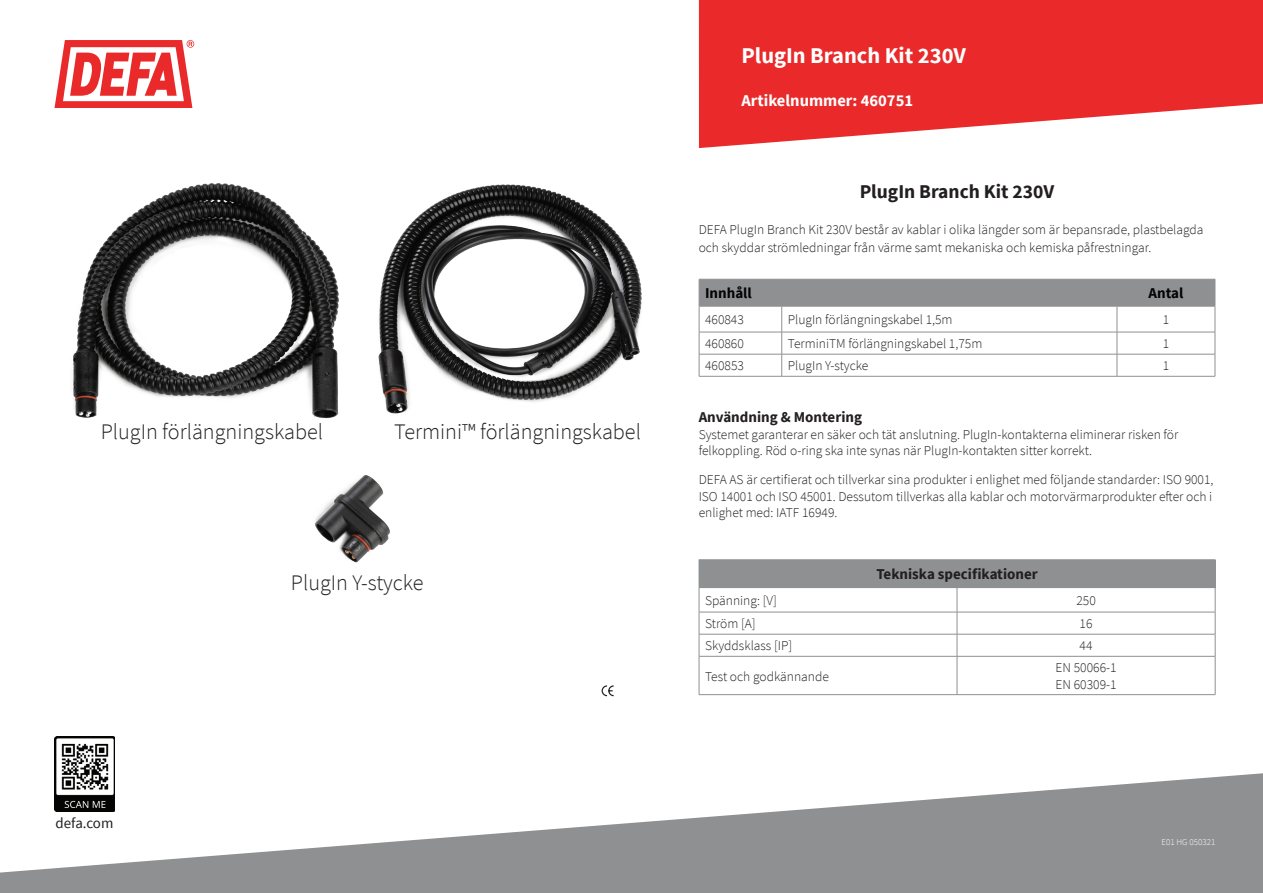
<style>
.page{position:relative;width:1263px;height:893px;background:#fff}
.page>*{position:absolute;margin:0;border:0;box-sizing:border-box;transform-origin:0 0}
.t1{font:700 22.5px "Source Sans Pro";color:#fff}
.t2{font:300 22.2px "Source Sans Pro";color:#231f20}
.t3{font:700 19.5px "Source Sans Pro";color:#231f20}
.t4{font:700 16.5px "Source Sans Pro";color:#fff}
.t5{font:700 15px "Source Sans Pro";color:#231f20}
.t6{font:700 15px "Source Sans Pro";color:#040503}
.t7{font:14.85px "Source Sans Pro";color:#231f20}
.t8{font:300 13.5px/16.5px "Source Sans Pro";color:#231f20}
.t9{font:300 9px "Source Sans Pro";color:#fff}
</style>
<div class="page">
<svg style="left:55px;top:40px;width:139px;height:68px"></svg>
<svg style="left:699px;top:0;width:564px;height:148px;background:#ec4849"></svg>
<svg style="left:0;top:771px;width:1263px;height:122px;fill:#8e9091"></svg>
<img style="left:73px;top:183px;width:569px;height:236px">
<img style="left:55px;top:737px;width:60px;height:75px">
<div style="left:699px;top:560px;width:516px;height:28px;background:#8e9091"></div>
<hr style="left:699px;top:559px;width:258px;height:1px;background:#8e9091">
<hr style="left:957px;top:559px;width:258px;height:1px;background:#8e9091">
<hr style="left:699px;top:612px;width:258px;height:1px;background:#8e9091">
<hr style="left:957px;top:612px;width:258px;height:1px;background:#8e9091">
<hr style="left:699px;top:634px;width:258px;height:1px;background:#8e9091">
<svg style="left:699px;top:588px;width:1px;height:68px"></svg>
<hr style="left:957px;top:634px;width:258px;height:1px;background:#8e9091">
<svg style="left:957px;top:588px;width:1px;height:68px"></svg>
<svg style="left:1215px;top:560px;width:1px;height:96px"></svg>
<hr style="left:699px;top:656px;width:258px;height:1px;background:#8e9091">
<hr style="left:699px;top:656px;width:1px;height:38px;background:#8e9091">
<hr style="left:957px;top:656px;width:258px;height:1px;background:#8e9091">
<hr style="left:957px;top:656px;width:1px;height:38px;background:#8e9091">
<hr style="left:1215px;top:656px;width:1px;height:38px;background:#8e9091">
<hr style="left:699px;top:694px;width:258px;height:1px;background:#8e9091">
<hr style="left:957px;top:694px;width:258px;height:1px;background:#8e9091">
<img style="left:315px;top:475px;width:75px;height:88px">
<hr style="left:699px;top:376px;width:83px;height:1px;background:#8e9091">
<hr style="left:782px;top:376px;width:335px;height:1px;background:#8e9091">
<hr style="left:1117px;top:376px;width:98px;height:1px;background:#8e9091">
<svg style="left:699px;top:279px;width:517px;height:97px"></svg>
<hr style="left:699px;top:306px;width:83px;height:1px;background:#8e9091">
<hr style="left:782px;top:306px;width:335px;height:1px;background:#8e9091">
<svg style="left:601px;top:685px;width:13px;height:11px"></svg>
<h2 class="t2" style="left:101px;top:418px;width:224px">PlugIn förlängningskabel</h2>
<h2 class="t2" style="left:394px;top:418px;width:248px">Termini™ förlängningskabel</h2>
<p class="t7" style="left:56px;top:814px;width:59px">defa.com</p>
<h2 class="t2" style="left:291px;top:569px;width:134px">PlugIn Y-stycke</h2>
<h1 class="t1" style="left:741px;top:40px;width:226px">PlugIn Branch Kit 230V</h1>
<p class="t4" style="left:741px;top:89px;width:173px">Artikelnummer: 460751</p>
<h3 class="t3" style="left:860px;top:178px;width:196px">PlugIn Branch Kit 230V</h3>
<p class="t8" style="left:699px;top:221px;width:506px;line-height:18px">DEFA PlugIn Branch Kit 230V består av kablar i olika längder som är bepansrade, plastbelagda och skyddar strömledningar från värme samt mekaniska och kemiska påfrestningar.</p>
<p class="t6" style="left:705px;top:283px;width:48px">Innhåll</p>
<p class="t6" style="left:1148px;top:283px;width:36px">Antal</p>
<p class="t8" style="left:705px;top:311px;width:40px">460843</p>
<p class="t8" style="left:788px;top:311px;width:166px">PlugIn förlängningskabel 1,5m</p>
<p class="t8" style="left:1163px;top:311px;width:8px">1</p>
<p class="t8" style="left:705px;top:335px;width:40px">460860</p>
<p class="t8" style="left:788px;top:335px;width:196px">TerminiTM förlängningskabel 1,75m</p>
<p class="t8" style="left:1163px;top:335px;width:8px">1</p>
<p class="t8" style="left:705px;top:358px;width:40px">460853</p>
<p class="t8" style="left:788px;top:358px;width:82px">PlugIn Y-stycke</p>
<p class="t8" style="left:1163px;top:358px;width:8px">1</p>
<p class="t5" style="left:699px;top:407px;width:165px">Användning &amp; Montering</p>
<p class="t8" style="left:699px;top:426px;width:481px">Systemet garanterar en säker och tät anslutning. PlugIn-kontakterna eliminerar risken för felkoppling. Röd o-ring ska inte synas när PlugIn-kontakten sitter korrekt.</p>
<p class="t8" style="left:699px;top:472px;width:516px;text-align:justify">DEFA AS är certifierat och tillverkar sina produkter i enlighet med följande standarder: ISO 9001, ISO 14001 och ISO 45001. Dessutom tillverkas alla kablar och motorvärmarprodukter efter och i enlighet med: IATF 16949.</p>
<p class="t5" style="left:876px;top:564px;width:163px">Tekniska specifikationer</p>
<p class="t8" style="left:705px;top:592px;width:73px">Spänning: [V]</p>
<p class="t8" style="left:1076px;top:592px;width:21px">250</p>
<p class="t8" style="left:705px;top:615px;width:52px">Ström [A]</p>
<p class="t8" style="left:1080px;top:615px;width:14px">16</p>
<p class="t8" style="left:705px;top:638px;width:89px">Skyddsklass [IP]</p>
<p class="t8" style="left:1080px;top:638px;width:14px">44</p>
<p class="t8" style="left:705px;top:668px;width:125px">Test och godkännande</p>
<p class="t8" style="left:1055px;top:660px;width:63px">EN 50066-1<br>EN 60309-1</p>
<p class="t9" style="left:1161px;top:837px;width:55px">E01 HG 050321</p>
</div>
